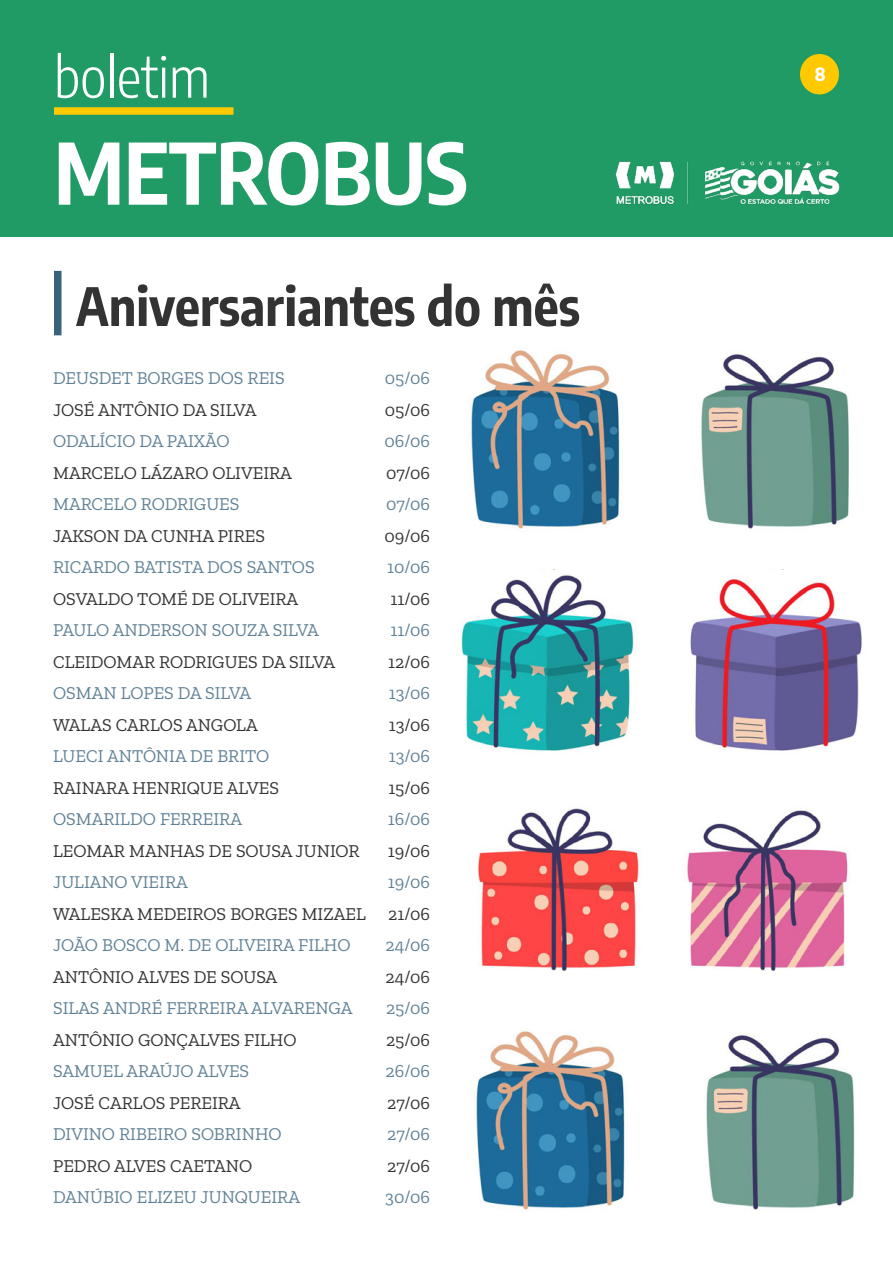
<style>
.page{position:relative;width:893px;height:1263px;background:#fff}
.page>*{position:absolute;margin:0;border:0;box-sizing:border-box;transform-origin:0 0}
.t1{font:700 84px "Encode Sans Condensed";color:#fff}
.t2{font:300 55.5px "Encode Sans Condensed";color:#fff}
.t3{font:700 52.5px "Encode Sans Condensed";color:#333}
.t4{font:18px "Zilla Slab";color:#618196}
.t5{font:18px "Zilla Slab";color:#333}
.t6{font:800 18px "Encode Sans Condensed";color:#fff}
</style>
<div class="page">
<div style="left:0;top:0;width:893px;height:236px;background:#219b66"></div>
<div style="left:54px;top:107px;width:179px;height:8px;background:#ffc900"></div>
<img style="left:615px;top:161px;width:225px;height:44px">
<div style="left:800px;top:54px;width:39px;height:40px;background:#ffc900;border-radius:50%"></div>
<div style="left:54px;top:271px;width:8px;height:64px;background:#39627c"></div>
<img style="left:478px;top:808px;width:370px;height:162px">
<img style="left:460px;top:575px;width:402px;height:176px">
<img style="left:471px;top:350px;width:378px;height:179px">
<img style="left:476px;top:1030px;width:379px;height:180px">
<p class="t2" style="left:54px;top:39px;width:157px">boletim</p>
<p class="t1" style="left:54px;top:110px;width:415px">METROBUS</p>
<p class="t3" style="left:76px;top:267px;width:505px">Aniversariantes do mês</p>
<p class="t4" style="left:53px;top:368px;width:233px">DEUSDET BORGES DOS REIS</p>
<p class="t4" style="left:385px;top:368px;width:47px">05/06</p>
<p class="t5" style="left:53px;top:400px;width:205px">JOSÉ ANTÔNIO DA SILVA</p>
<p class="t5" style="left:385px;top:400px;width:47px">05/06</p>
<p class="t4" style="left:53px;top:431px;width:178px">ODALÍCIO DA PAIXÃO</p>
<p class="t4" style="left:385px;top:431px;width:47px">06/06</p>
<p class="t5" style="left:53px;top:463px;width:240px">MARCELO LÁZARO OLIVEIRA</p>
<p class="t5" style="left:386px;top:463px;width:45px">07/06</p>
<p class="t4" style="left:53px;top:494px;width:188px">MARCELO RODRIGUES</p>
<p class="t4" style="left:386px;top:494px;width:45px">07/06</p>
<p class="t5" style="left:53px;top:526px;width:213px">JAKSON DA CUNHA PIRES</p>
<p class="t5" style="left:385px;top:526px;width:47px">09/06</p>
<p class="t4" style="left:53px;top:557px;width:263px">RICARDO BATISTA DOS SANTOS</p>
<p class="t4" style="left:387px;top:557px;width:44px">10/06</p>
<p class="t5" style="left:53px;top:589px;width:247px">OSVALDO TOMÉ DE OLIVEIRA</p>
<p class="t5" style="left:391px;top:589px;width:41px">11/06</p>
<p class="t4" style="left:53px;top:620px;width:267px">PAULO ANDERSON SOUZA SILVA</p>
<p class="t4" style="left:391px;top:620px;width:41px">11/06</p>
<p class="t5" style="left:53px;top:652px;width:284px">CLEIDOMAR RODRIGUES DA SILVA</p>
<p class="t5" style="left:388px;top:652px;width:43px">12/06</p>
<p class="t4" style="left:53px;top:683px;width:200px">OSMAN LOPES DA SILVA</p>
<p class="t4" style="left:389px;top:683px;width:43px">13/06</p>
<p class="t5" style="left:53px;top:715px;width:206px">WALAS CARLOS ANGOLA</p>
<p class="t5" style="left:389px;top:715px;width:43px">13/06</p>
<p class="t4" style="left:53px;top:746px;width:218px">LUECI ANTÔNIA DE BRITO</p>
<p class="t4" style="left:389px;top:746px;width:43px">13/06</p>
<p class="t5" style="left:53px;top:778px;width:227px">RAINARA HENRIQUE ALVES</p>
<p class="t5" style="left:388px;top:778px;width:43px">15/06</p>
<p class="t4" style="left:53px;top:809px;width:190px">OSMARILDO FERREIRA</p>
<p class="t4" style="left:388px;top:809px;width:43px">16/06</p>
<p class="t5" style="left:53px;top:841px;width:308px">LEOMAR MANHAS DE SOUSA JUNIOR</p>
<p class="t5" style="left:388px;top:841px;width:43px">19/06</p>
<p class="t4" style="left:53px;top:872px;width:136px">JULIANO VIEIRA</p>
<p class="t4" style="left:388px;top:872px;width:43px">19/06</p>
<p class="t5" style="left:53px;top:904px;width:378px">WALESKA MEDEIROS BORGES MIZAEL 21/06</p>
<p class="t4" style="left:53px;top:935px;width:299px">JOÃO BOSCO M. DE OLIVEIRA FILHO</p>
<p class="t4" style="left:385px;top:935px;width:46px">24/06</p>
<p class="t5" style="left:53px;top:967px;width:226px">ANTÔNIO ALVES DE SOUSA</p>
<p class="t5" style="left:385px;top:967px;width:46px">24/06</p>
<p class="t4" style="left:53px;top:998px;width:301px">SILAS ANDRÉ FERREIRA ALVARENGA</p>
<p class="t4" style="left:386px;top:998px;width:45px">25/06</p>
<p class="t5" style="left:53px;top:1030px;width:245px">ANTÔNIO GONÇALVES FILHO</p>
<p class="t5" style="left:386px;top:1030px;width:45px">25/06</p>
<p class="t4" style="left:53px;top:1061px;width:198px">SAMUEL ARAÚJO ALVES</p>
<p class="t4" style="left:386px;top:1061px;width:46px">26/06</p>
<p class="t5" style="left:53px;top:1093px;width:189px">JOSÉ CARLOS PEREIRA</p>
<p class="t5" style="left:387px;top:1093px;width:44px">27/06</p>
<p class="t4" style="left:53px;top:1124px;width:230px">DIVINO RIBEIRO SOBRINHO</p>
<p class="t4" style="left:387px;top:1124px;width:44px">27/06</p>
<p class="t5" style="left:53px;top:1156px;width:201px">PEDRO ALVES CAETANO</p>
<p class="t5" style="left:387px;top:1156px;width:44px">27/06</p>
<p class="t4" style="left:53px;top:1187px;width:248px">DANÚBIO ELIZEU JUNQUEIRA</p>
<p class="t4" style="left:385px;top:1187px;width:46px">30/06</p>
<p class="t6" style="left:815px;top:60px;width:12px">8</p>
</div>
